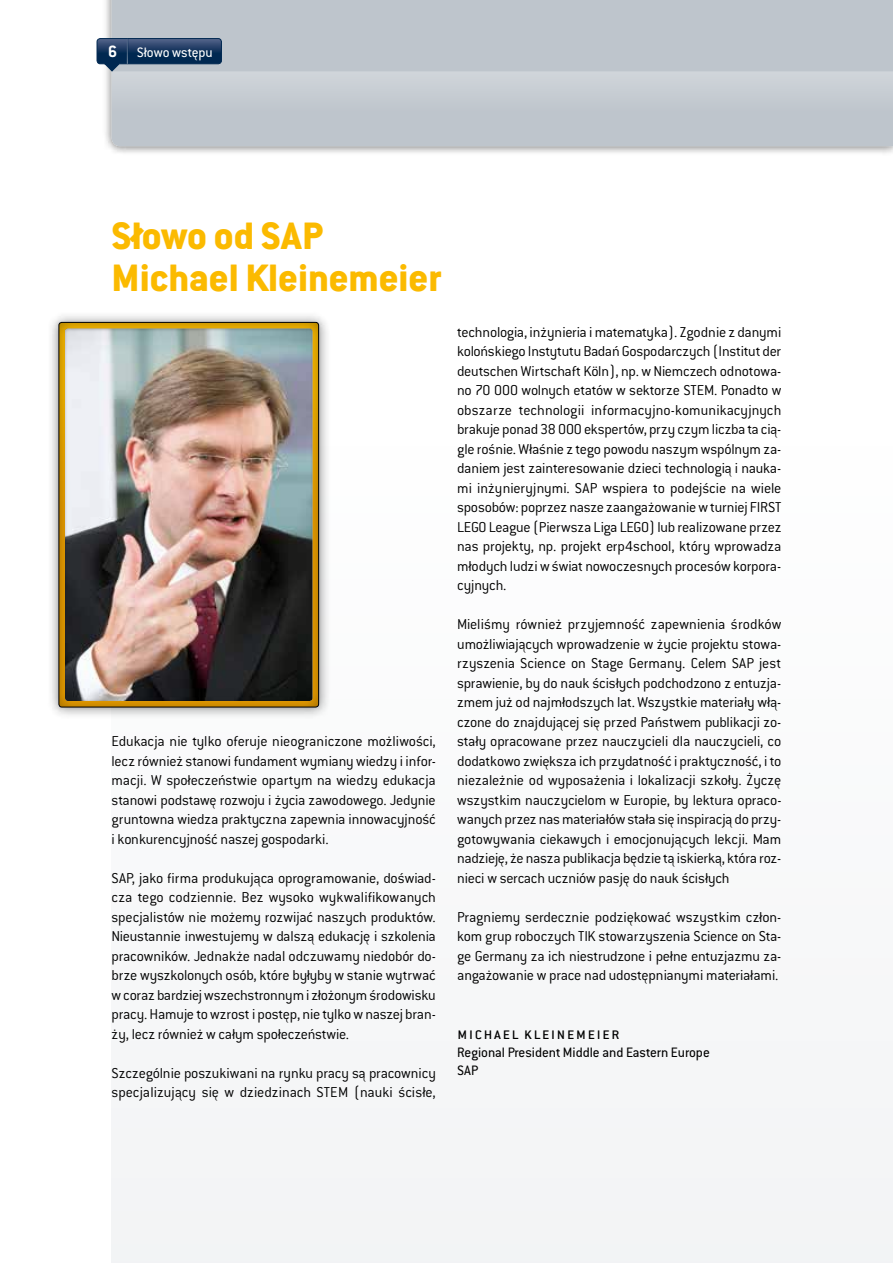
<style>
.page{position:relative;width:893px;height:1263px;background:#fff}
.page>*{position:absolute;margin:0;border:0;box-sizing:border-box;transform-origin:0 0}
.t1{font:800 42px/42px "Conduit ITC Pro";color:#fbba00}
.t2{font:18px "Conduit ITC Pro";letter-spacing:.06em;color:#000}
.t3{font:300 15.75px/19.5px "Conduit ITC Pro";letter-spacing:-.01em;color:#000;text-align:justify}
.t4{font:15px/18px "Conduit ITC Pro";color:#000}
.t5{font:15px "Conduit ITC Pro";color:#fff}
.s1{font-weight:700;font-size:18px}
</style>
<div class="page">
<div style="left:112px;top:433px;width:781px;height:830px;background:#f8f9f9"></div>
<div style="left:103px;top:0;width:790px;height:155px;background:#000;opacity:.6"></div>
<div style="left:112px;top:0;width:781px;height:71px;background:#bec5cc"></div>
<svg style="left:112px;top:71px;width:781px;height:75px;background:#c3c9cf"></svg>
<svg style="left:96px;top:38px;width:126px;height:34px;background:#3e5979"></svg>
<div style="left:47px;top:310px;width:283px;height:409px;background:#000;opacity:.5"></div>
<div style="left:57px;top:320px;width:264px;height:388px;background:#000;opacity:.4"></div>
<div style="left:59px;top:322px;width:260px;height:385px;border:1px solid #000;border-radius:3px"></div>
<div style="left:63px;top:326px;width:251px;height:375px;background:#000;opacity:.4"></div>
<p class="t5" style="left:108px;top:44px;width:106px"><span class="s1">6</span> Słowo wstępu</p>
<h1 class="t1" style="left:112px;top:215px;width:331px">Słowo od SAP<br>Michael Kleinemeier</h1>
<p class="t3" style="left:112px;top:732px;width:326px">Edukacja nie tylko oferuje nieograniczone możliwości, lecz również stanowi fundament wymiany wiedzy i infor&shy;macji. W społeczeństwie opartym na wiedzy edukacja stanowi podstawę rozwoju i życia zawodowego. Jedynie gruntowna wiedza praktyczna zapewnia innowacyjność i konkurencyjność naszej gospodarki.</p>
<p class="t3" style="left:112px;top:868px;width:326px">SAP, jako firma produkująca oprogramowanie, doświad&shy;cza tego codziennie. Bez wysoko wykwalifikowanych specjalistów nie możemy rozwijać naszych produktów.<br>Nieustannie inwestujemy w dalszą edukację i szkolenia pracowników. Jednakże nadal odczuwamy niedobór do&shy;brze wyszkolonych osób, które byłyby w stanie wytrwać w coraz bardziej wszechstronnym i złożonym środowisku pracy. Hamuje to wzrost i postęp, nie tylko w naszej bran&shy;ży, lecz również w całym społeczeństwie.</p>
<p class="t3" style="left:112px;top:1063px;width:326px">Szczególnie poszukiwani na rynku pracy są pracownicy specjalizujący się w dziedzinach STEM (nauki ścisłe,</p>
<p class="t3" style="left:457px;top:322px;width:326px">technologia, inżynieria i matematyka). Zgodnie z danymi kolońskiego Instytutu Badań Gospodarczych (Institut der deutschen Wirtschaft Köln), np. w Niemczech odnotowa&shy;no 70 000 wolnych etatów w sektorze STEM. Ponadto w obszarze technologii informacyjno-komunikacyjnych brakuje ponad 38 000 ekspertów, przy czym liczba ta cią&shy;gle rośnie. Właśnie z tego powodu naszym wspólnym za&shy;daniem jest zainteresowanie dzieci technologią i nauka&shy;mi inżynieryjnymi. SAP wspiera to podejście na wiele sposobów: poprzez nasze zaangażowanie w turniej FIRST LEGO League (Pierwsza Liga LEGO) lub realizowane przez nas projekty, np. projekt erp4school, który wprowadza młodych ludzi w świat nowoczesnych procesów korpora&shy;cyjnych.</p>
<p class="t3" style="left:457px;top:615px;width:326px">Mieliśmy również przyjemność zapewnienia środków umożliwiających wprowadzenie w życie projektu stowa&shy;rzyszenia Science on Stage Germany. Celem SAP jest sprawienie, by do nauk ścisłych podchodzono z entuzja&shy;zmem już od najmłodszych lat. Wszystkie materiały włą&shy;czone do znajdującej się przed Państwem publikacji zo&shy;stały opracowane przez nauczycieli dla nauczycieli, co dodatkowo zwiększa ich przydatność i praktyczność, i to niezależnie od wyposażenia i lokalizacji szkoły. Życzę wszystkim nauczycielom w Europie, by lektura opraco&shy;wanych przez nas materiałów stała się inspiracją do przy&shy;gotowywania ciekawych i emocjonujących lekcji. Mam nadzieję, że nasza publikacja będzie tą iskierką, która roz&shy;nieci w sercach uczniów pasję do nauk ścisłych</p>
<p class="t3" style="left:457px;top:907px;width:326px">Pragniemy serdecznie podziękować wszystkim człon&shy;kom grup roboczych TIK stowarzyszenia Science on Sta&shy;ge Germany za ich niestrudzone i pełne entuzjazmu za&shy;angażowanie w prace nad udostępnianymi materiałami.</p>
<p class="t2" style="left:457px;top:1023px;width:164px">Michael Klein em eier</p>
<p class="t4" style="left:457px;top:1043px;width:254px">Regional President Middle and Eastern Europe<br>SAP</p>
</div>
